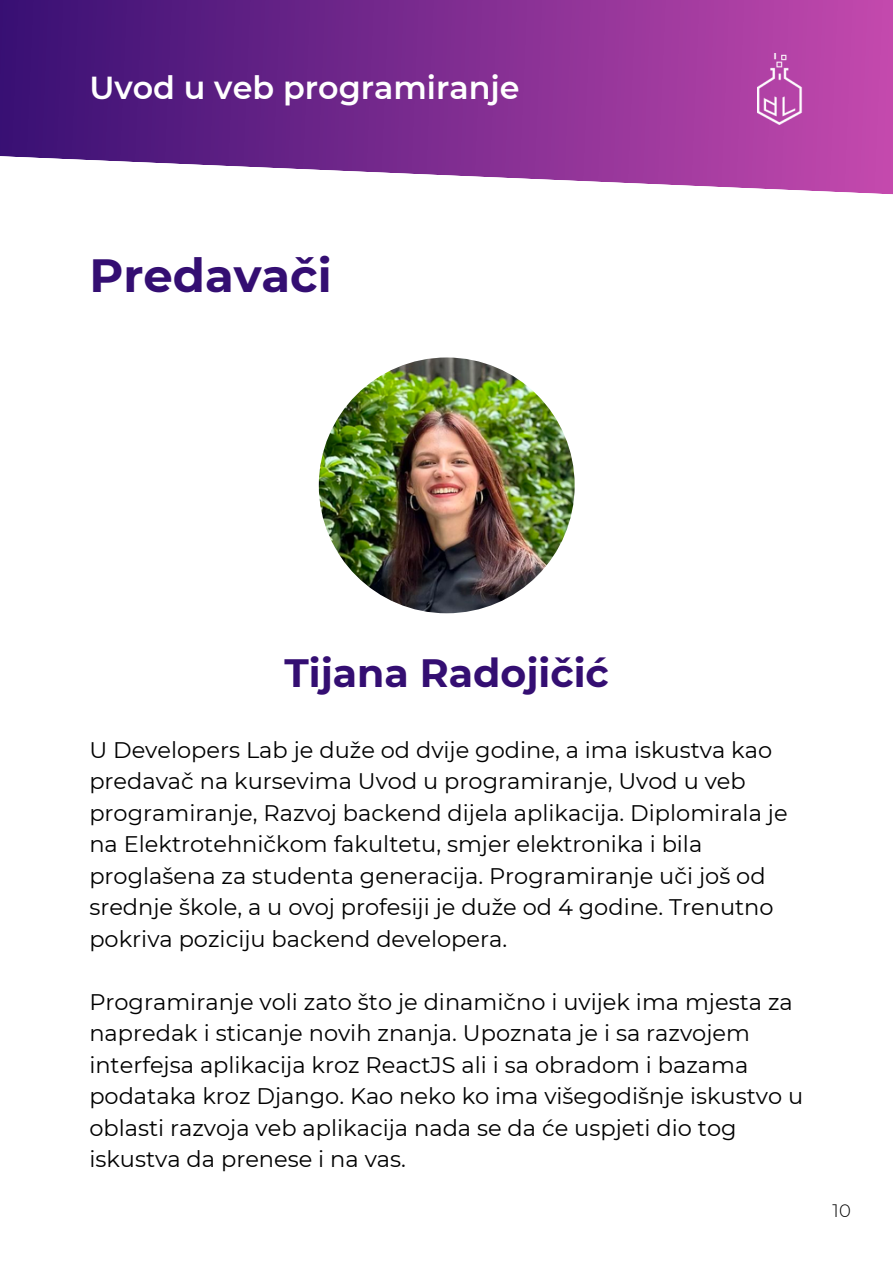
<style>
.page{position:relative;width:893px;height:1264px;background:#fff}
.page>*{position:absolute;margin:0;border:0;box-sizing:border-box;transform-origin:0 0}
.t1{font:700 46.5px "Montserrat";color:#340e72}
.t2{font:700 39.45px "Montserrat";color:#340e72}
.t3{font:600 31.8px "Montserrat";color:#fff}
.t4{font:22.5px/31.5px "Montserrat";color:#000}
.t5{font:300 18px "Montserrat";color:#000}
</style>
<div class="page">
<svg style="left:0;top:0;width:892px;height:194px;background:#8c419b"></svg>
<img style="left:757px;top:54px;width:47px;height:71px">
<img style="left:319px;top:357px;width:255px;height:256px;border-radius:50%">
<h3 class="t3" style="left:89px;top:68px;width:431px">Uvod u veb programiranje</h3>
<h1 class="t1" style="left:89px;top:247px;width:244px">Predavači</h1>
<h2 class="t2" style="left:284px;top:648px;width:326px">Tijana Radojičić</h2>
<p class="t4" style="left:89px;top:733px;width:699px">U Developers Lab je duže od dvije godine, a ima iskustva kao predavač na kursevima Uvod u programiranje, Uvod u veb programiranje, Razvoj backend dijela aplikacija. Diplomirala je na Elektrotehničkom fakultetu, smjer elektronika i bila proglašena za studenta generacija. Programiranje uči još od srednje škole, a u ovoj profesiji je duže od 4 godine. Trenutno pokriva poziciju backend developera.</p>
<p class="t4" style="left:89px;top:985px;width:715px">Programiranje voli zato što je dinamično i uvijek ima mjesta za napredak i sticanje novih znanja. Upoznata je i sa razvojem interfejsa aplikacija kroz ReactJS ali i sa obradom i bazama podataka kroz Django. Kao neko ko ima višegodišnje iskustvo u oblasti razvoja veb aplikacija nada se da će uspjeti dio tog iskustva da prenese i na vas.</p>
<p class="t5" style="left:832px;top:1199px;width:20px">10</p>
</div>
